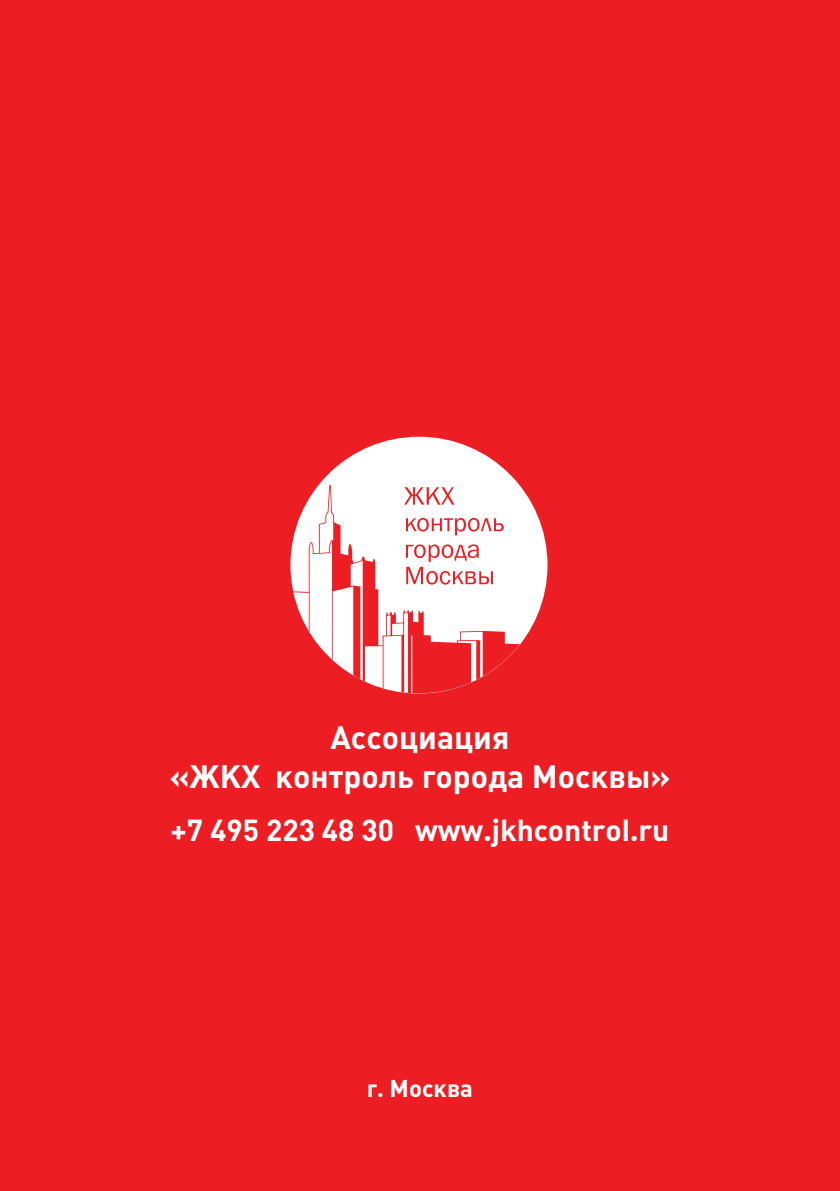
<style>
.page{position:relative;width:840px;height:1191px;background:#fff}
.page>*{position:absolute;margin:0;border:0;box-sizing:border-box;transform-origin:0 0}
.t1{font:700 32px/38.4px "Plumb";color:#fff;text-align:center}
.t2{font:700 30px "Plumb";color:#fff}
.t3{font:700 24px "Plumb";color:#fff}
</style>
<div class="page">
<div style="left:0;top:0;width:839px;height:1191px;background:#ed1d24"></div>
<div style="left:290px;top:437px;width:257px;height:256px;background:#fff;border-radius:50%"></div>
<svg style="left:293px;top:485px;width:226px;height:208px"></svg>
<svg style="left:404px;top:487px;width:50px;height:17px"></svg>
<svg style="left:406px;top:518px;width:97px;height:17px"></svg>
<svg style="left:406px;top:544px;width:86px;height:40px"></svg>
<p class="t1" style="left:169px;top:718px;width:502px">Ассоциация<br>«ЖКХ контроль города М осквы»</p>
<p class="t2" style="left:170px;top:813px;width:500px">+7 495 223 48 30 www.jkhcontrol.ru</p>
<p class="t3" style="left:366px;top:1075px;width:108px">г. М осква</p>
</div>
